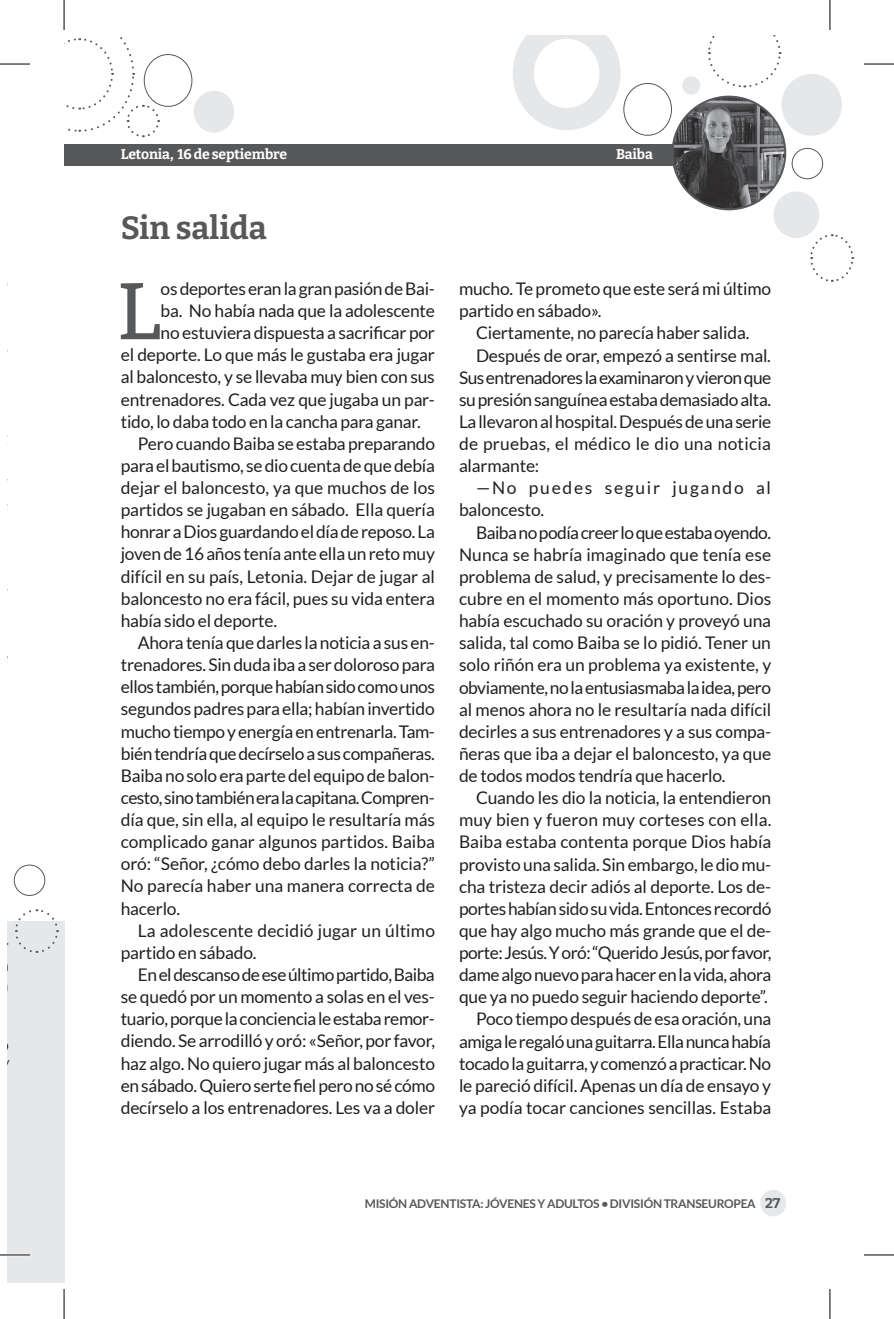
<style>
.page{position:relative;width:894px;height:1319px;background:#fff}
.page>*{position:absolute;margin:0;border:0;box-sizing:border-box;transform-origin:0 0}
.t1{font:500 80.2px "Bitter";color:#57585a}
.t2{font:700 32px "Bitter";color:#57585a}
.t3{font:17.4px/22.2px "Lato";letter-spacing:-.01em;color:#231f20}
.t4{font:17.4px "Lato";letter-spacing:-.03em;color:#231f20}
.t5{font:17.4px "Lato";letter-spacing:.01em;color:#231f20}
.t6{font:17.4px "Lato";letter-spacing:.015em;color:#231f20}
.t7{font:17.4px "Lato";letter-spacing:.1em;color:#231f20}
.t8{font:15.4px/20px "Lato";color:#231f20;text-align:justify}
.t9{font:italic 15px/20px "Lato";color:#231f20}
.t10{font:700 14px "Bitter";letter-spacing:-.01em;color:#fff}
.t11{font:700 12px "Lato";letter-spacing:-.02em;color:#57585a}
.s1{font-family:"Bitter";font-size:14px}
</style>
<div class="page">
<svg style="left:513px;top:36px;width:107px;height:94px"></svg>
<div style="left:194px;top:91px;width:40px;height:42px;background:#e6e7e9;border-radius:50%"></div>
<div style="left:623px;top:83px;width:49px;height:53px;border:1px solid #57585a;border-radius:50%"></div>
<svg style="left:810px;top:234px;width:44px;height:48px"></svg>
<div style="left:791px;top:148px;width:32px;height:31px;border:1px solid #57585a;border-radius:50%"></div>
<svg style="left:708px;top:36px;width:73px;height:52px"></svg>
<div style="left:773px;top:191px;width:46px;height:47px;background:#e6e7e9;border-radius:50%"></div>
<div style="left:781px;top:74px;width:60px;height:62px;background:#e6e7e9;border-radius:50%"></div>
<svg style="left:64px;top:37px;width:96px;height:101px"></svg>
<div style="left:144px;top:54px;width:48px;height:53px;border:1px solid #57585a;border-radius:50%"></div>
<div style="left:682px;top:76px;width:18px;height:19px;background:#e6e7e9;border-radius:50%"></div>
<div style="left:7px;top:921px;width:58px;height:362px;background:#e6e7e9"></div>
<svg style="left:15px;top:909px;width:44px;height:44px"></svg>
<div style="left:14px;top:864px;width:31px;height:32px;border:1px solid #57585a;border-radius:50%"></div>
<div style="left:64px;top:144px;width:709px;height:22px;background:#57585a"></div>
<img style="left:672px;top:97px;width:113px;height:112px;border-radius:56px">
<div style="left:671px;top:96px;width:115px;height:114px;border:2px solid #57585a;border-radius:50%"></div>
<div style="left:760px;top:1189px;width:26px;height:27px;background:#e6e7e9;border-radius:50%"></div>
<hr style="left:0;top:1253px;width:30px;height:3px;background:#fff">
<hr style="left:0;top:64px;width:30px;height:1px;background:#000">
<hr style="left:863px;top:64px;width:30px;height:1px;background:#000">
<hr style="left:0;top:1254px;width:30px;height:1px;background:#000">
<hr style="left:863px;top:1254px;width:30px;height:1px;background:#000">
<hr style="left:64px;top:0;width:1px;height:30px;background:#000">
<hr style="left:64px;top:1289px;width:1px;height:30px;background:#000">
<hr style="left:829px;top:0;width:1px;height:30px;background:#000">
<hr style="left:829px;top:1289px;width:1px;height:30px;background:#000">
<p class="t8" style="left:1px;top:935px;width:9px">r a a</p>
<p class="t9" style="left:-2px;top:1035px;width:12px">o s/</p>
<p class="t10" style="left:121px;top:146px;width:168px">Letonia, 16 de septiembre</p>
<p class="t10" style="left:616px;top:146px;width:38px">Baiba</p>
<h2 class="t2" style="left:121px;top:209px;width:147px">Sin salida</h2>
<h1 class="t1" style="left:117px;top:264px;width:46px">L</h1>
<p class="t3" style="left:161px;top:277px;width:276px">os deportes eran la gran pasión de Bai-</p>
<p class="t3" style="left:161px;top:299px;width:276px">ba. No había nada que la adolescente</p>
<p class="t3" style="left:161px;top:321px;width:276px">no estuviera dispuesta a sacrificar por</p>
<p class="t3" style="left:121px;top:343px;width:315px">el deporte. Lo que más le gustaba era jugar</p>
<p class="t3" style="left:121px;top:366px;width:315px">al baloncesto, y se llevaba muy bien con sus</p>
<p class="t3" style="left:121px;top:388px;width:315px">entrenadores. Cada vez que jugaba un par-</p>
<p class="t3" style="left:121px;top:410px;width:301px">tido, lo daba todo en la cancha para ganar.</p>
<p class="t3" style="left:138px;top:432px;width:299px">Pero cuando Baiba se estaba preparando</p>
<p class="t3" style="left:121px;top:454px;width:315px">para el bautismo, se dio cuenta de que debía</p>
<p class="t3" style="left:121px;top:476px;width:316px">dejar el baloncesto, ya que muchos de los</p>
<p class="t3" style="left:121px;top:498px;width:315px">partidos se jugaban en sábado. Ella quería</p>
<p class="t3" style="left:121px;top:520px;width:315px">honrar a Dios guardando el día de reposo. La</p>
<p class="t3" style="left:121px;top:542px;width:315px">joven de 16 años tenía ante ella un reto muy</p>
<p class="t3" style="left:121px;top:565px;width:316px">difícil en su país, Letonia. Dejar de jugar al</p>
<p class="t3" style="left:121px;top:587px;width:315px">baloncesto no era fácil, pues su vida entera</p>
<p class="t3" style="left:121px;top:609px;width:158px">había sido el deporte.</p>
<p class="t3" style="left:138px;top:631px;width:298px">Ahora tenía que darles la noticia a sus en-</p>
<p class="t3" style="left:121px;top:653px;width:316px">trenadores. Sin duda iba a ser doloroso para</p>
<p class="t3" style="left:121px;top:675px;width:315px">ellos también, porque habían sido como unos</p>
<p class="t3" style="left:121px;top:697px;width:315px">segundos padres para ella; habían invertido</p>
<p class="t3" style="left:121px;top:719px;width:315px">mucho tiempo y energía en entrenarla. Tam-</p>
<p class="t3" style="left:121px;top:742px;width:315px">bién tendría que decírselo a sus compañeras.</p>
<p class="t3" style="left:121px;top:764px;width:315px">Baiba no solo era parte del equipo de balon-</p>
<p class="t4" style="left:121px;top:787px;width:315px">cesto, sino también era la capitana. Compren-</p>
<p class="t3" style="left:121px;top:808px;width:316px">día que, sin ella, al equipo le resultaría más</p>
<p class="t3" style="left:121px;top:830px;width:316px">complicado ganar algunos partidos. Baiba</p>
<p class="t3" style="left:121px;top:852px;width:315px">oró: “Señor, ¿cómo debo darles la noticia?”</p>
<p class="t3" style="left:121px;top:874px;width:316px">No parecía haber una manera correcta de</p>
<p class="t3" style="left:121px;top:896px;width:61px">hacerlo.</p>
<p class="t5" style="left:138px;top:919px;width:299px">La adolescente decidió jugar un último</p>
<p class="t3" style="left:121px;top:941px;width:137px">partido en sábado.</p>
<p class="t4" style="left:138px;top:963px;width:298px">En el descanso de ese último partido, Baiba</p>
<p class="t3" style="left:121px;top:985px;width:315px">se quedó por un momento a solas en el ves-</p>
<p class="t3" style="left:121px;top:1007px;width:315px">tuario, porque la conciencia le estaba remor-</p>
<p class="t3" style="left:121px;top:1029px;width:316px">diendo. Se arrodilló y oró: «Señor, por favor,</p>
<p class="t3" style="left:121px;top:1051px;width:316px">haz algo. No quiero jugar más al baloncesto</p>
<p class="t3" style="left:121px;top:1073px;width:316px">en sábado. Quiero serte fiel pero no sé cómo</p>
<p class="t3" style="left:121px;top:1096px;width:316px">decírselo a los entrenadores. Les va a doler</p>
<p class="t3" style="left:459px;top:277px;width:314px">mucho. Te prometo que este será mi último partido en sábado».</p>
<p class="t3" style="left:476px;top:321px;width:275px">Ciertamente, no parecía haber salida.</p>
<p class="t3" style="left:476px;top:344px;width:296px">Después de orar, empezó a sentirse mal.</p>
<p class="t4" style="left:459px;top:366px;width:314px">Sus entrenadores la examinaron y vieron que</p>
<p class="t3" style="left:459px;top:388px;width:313px">su presión sanguínea estaba demasiado alta.</p>
<p class="t3" style="left:459px;top:410px;width:314px">La llevaron al hospital. Después de una serie</p>
<p class="t6" style="left:459px;top:433px;width:313px">de pruebas, el médico le dio una noticia</p>
<p class="t3" style="left:459px;top:454px;width:82px">alarmante:</p>
<p class="t7" style="left:476px;top:477px;width:296px">—No puedes seguir jugando al</p>
<p class="t3" style="left:459px;top:498px;width:87px">baloncesto.</p>
<p class="t4" style="left:476px;top:521px;width:296px">Baiba no podía creer lo que estaba oyendo.</p>
<p class="t3" style="left:459px;top:543px;width:314px">Nunca se habría imaginado que tenía ese</p>
<p class="t3" style="left:459px;top:565px;width:314px">problema de salud, y precisamente lo des-</p>
<p class="t3" style="left:459px;top:587px;width:314px">cubre en el momento más oportuno. Dios</p>
<p class="t3" style="left:459px;top:609px;width:313px">había escuchado su oración y proveyó una</p>
<p class="t3" style="left:459px;top:631px;width:313px">salida, tal como Baiba se lo pidió. Tener un</p>
<p class="t3" style="left:459px;top:653px;width:314px">solo riñón era un problema ya existente, y</p>
<p class="t3" style="left:459px;top:675px;width:313px">obviamente, no la entusiasmaba la idea, pero</p>
<p class="t3" style="left:459px;top:698px;width:314px">al menos ahora no le resultaría nada difícil</p>
<p class="t3" style="left:459px;top:720px;width:314px">decirles a sus entrenadores y a sus compa-</p>
<p class="t3" style="left:459px;top:742px;width:313px">ñeras que iba a dejar el baloncesto, ya que</p>
<p class="t3" style="left:459px;top:764px;width:268px">de todos modos tendría que hacerlo.</p>
<p class="t3" style="left:476px;top:786px;width:297px">Cuando les dio la noticia, la entendieron</p>
<p class="t3" style="left:459px;top:808px;width:314px">muy bien y fueron muy corteses con ella.</p>
<p class="t3" style="left:459px;top:830px;width:314px">Baiba estaba contenta porque Dios había</p>
<p class="t3" style="left:459px;top:852px;width:314px">provisto una salida. Sin embargo, le dio mu-</p>
<p class="t3" style="left:459px;top:875px;width:314px">cha tristeza decir adiós al deporte. Los de-</p>
<p class="t3" style="left:459px;top:897px;width:314px">portes habían sido su vida. Entonces recordó</p>
<p class="t3" style="left:459px;top:919px;width:314px">que hay algo mucho más grande que el de-</p>
<p class="t4" style="left:459px;top:942px;width:314px">porte: Jesús. Y oró: “Querido Jesús, por favor,</p>
<p class="t3" style="left:459px;top:963px;width:313px">dame algo nuevo para hacer en la vida, ahora</p>
<p class="t3" style="left:459px;top:985px;width:310px">que ya no puedo seguir haciendo deporte”.</p>
<p class="t3" style="left:476px;top:1007px;width:297px">Poco tiempo después de esa oración, una</p>
<p class="t4" style="left:459px;top:1030px;width:313px">amiga le regaló una guitarra. Ella nunca había</p>
<p class="t3" style="left:459px;top:1052px;width:314px">tocado la guitarra, y comenzó a practicar. No</p>
<p class="t3" style="left:459px;top:1074px;width:313px">le pareció difícil. Apenas un día de ensayo y</p>
<p class="t3" style="left:459px;top:1096px;width:314px">ya podía tocar canciones sencillas. Estaba</p>
<p class="t11" style="left:365px;top:1196px;width:417px">MISIÓN ADVENTISTA: JÓVENES Y ADULTOS • DIVISIÓN TRANSEUROPEA <span class="s1">27</span></p>
</div>
